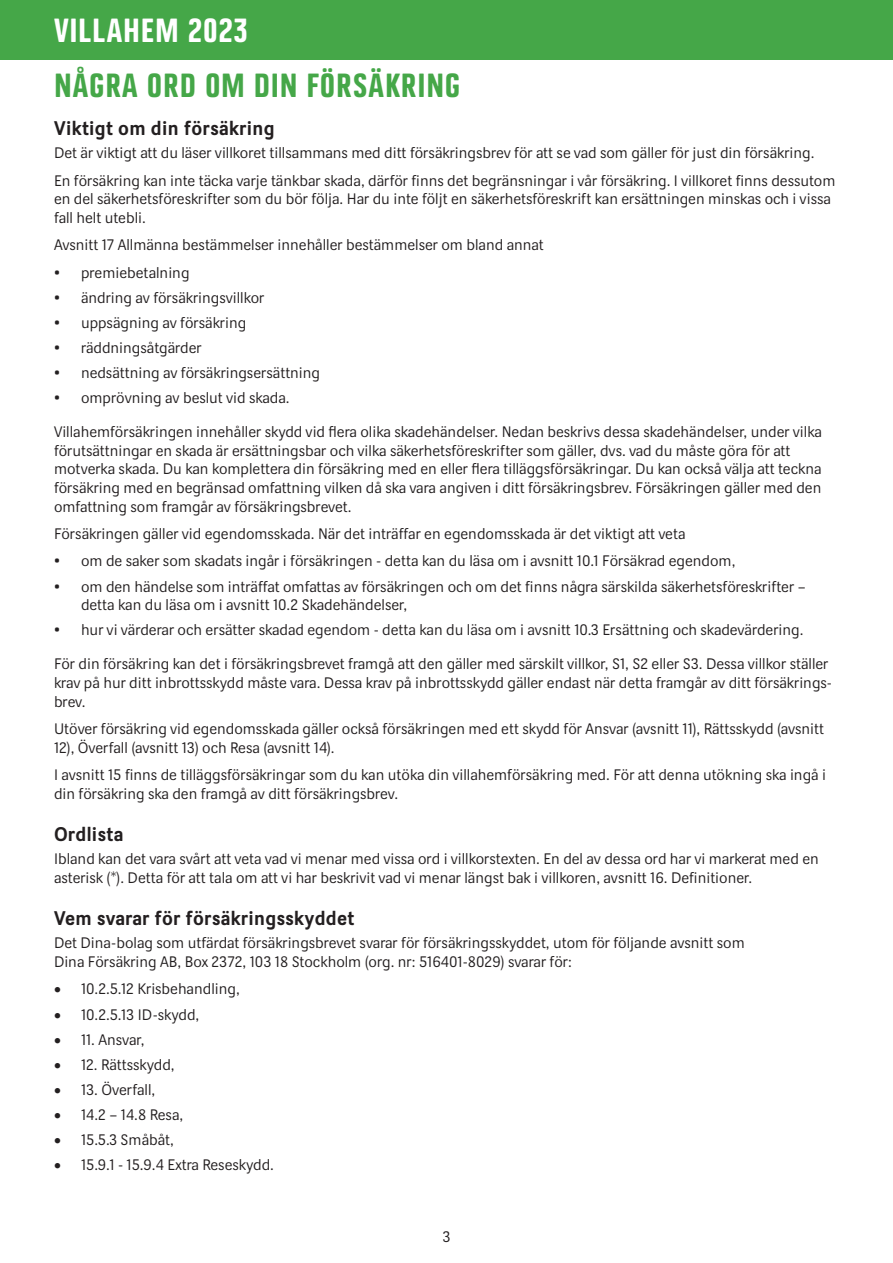
<style>
.page{position:relative;width:893px;height:1263px;background:#fff}
.page>*{position:absolute;margin:0;border:0;box-sizing:border-box;transform-origin:0 0}
.Villkor_rubrik_1{font:33px "Dina Headline";letter-spacing:.02em;color:#45a748}
.t1{font:33px "Dina Headline";letter-spacing:.02em;color:#fff}
.Villkor_rubrik_3{font:700 19.5px "Dina";letter-spacing:.02em;color:#231f20}
.Rad_efter_punktuppst{font:15px/18.8px "Dina";color:#231f20}
</style>
<div class="page">
<div style="left:0;top:0;width:893px;height:60px;background:#45a748"></div>
<h1 class="t1" style="left:54px;top:12px;width:195px">VILLAHEM 2023</h1>
<p class="Villkor_rubrik_1" style="left:54px;top:67px;width:408px">NÅGRA ORD OM DIN FÖRSÄKRING</p>
<p class="Villkor_rubrik_3" style="left:54px;top:117px;width:222px">Viktigt om din försäkring</p>
<p class="Rad_efter_punktuppst" style="left:54px;top:144px;width:762px">Det är viktigt att du läser villkoret tillsammans med ditt försäkringsbrev för att se vad som gäller för just din försäkring.</p>
<p class="Rad_efter_punktuppst" style="left:54px;top:171px;width:783px">En försäkring kan inte täcka varje tänkbar skada, därför finns det begränsningar i vår försäkring. I villkoret finns dessutom en del säkerhetsföreskrifter som du bör följa. Har du inte följt en säkerhetsföreskrift kan ersättningen minskas och i vissa fall helt utebli.</p>
<p class="Rad_efter_punktuppst" style="left:54px;top:236px;width:491px">Avsnitt 17 Allmänna bestämmelser innehåller bestämmelser om bland annat</p>
<p class="Rad_efter_punktuppst" style="left:54px;top:263px;width:137px">• premiebetalning</p>
<p class="Rad_efter_punktuppst" style="left:54px;top:288px;width:212px">• ändring av försäkringsvillkor</p>
<p class="Rad_efter_punktuppst" style="left:54px;top:313px;width:194px">• uppsägning av försäkring</p>
<p class="Rad_efter_punktuppst" style="left:54px;top:338px;width:149px">• räddningsåtgärder</p>
<p class="Rad_efter_punktuppst" style="left:54px;top:363px;width:268px">• nedsättning av försäkringsersättning</p>
<p class="Rad_efter_punktuppst" style="left:54px;top:389px;width:237px">• omprövning av beslut vid skada.</p>
<p class="Rad_efter_punktuppst" style="left:54px;top:422px;width:769px">Villahemförsäkringen innehåller skydd vid flera olika skadehändelser. Nedan beskrivs dessa skadehändelser, under vilka förutsättningar en skada är ersättningsbar och vilka säkerhetsföreskrifter som gäller, dvs. vad du måste göra för att motverka skada. Du kan komplettera din försäkring med en eller flera tilläggsförsäkringar. Du kan också välja att teckna försäkring med en begränsad omfattning vilken då ska vara angiven i ditt försäkringsbrev. Försäkringen gäller med den omfattning som framgår av försäkringsbrevet.</p>
<p class="Rad_efter_punktuppst" style="left:54px;top:524px;width:633px">Försäkringen gäller vid egendomsskada. När det inträffar en egendomsskada är det viktigt att veta</p>
<p class="Rad_efter_punktuppst" style="left:54px;top:552px;width:683px">• om de saker som skadats ingår i försäkringen - detta kan du läsa om i avsnitt 10.1 Försäkrad egendom,</p>
<p class="Rad_efter_punktuppst" style="left:81px;top:577px;width:726px;text-indent:-27px">• om den händelse som inträffat omfattas av försäkringen och om det finns några särskilda säkerhetsföreskrifter – detta kan du läsa om i avsnitt 10.2 Skadehändelser,</p>
<p class="Rad_efter_punktuppst" style="left:54px;top:621px;width:751px">• hur vi värderar och ersätter skadad egendom - detta kan du läsa om i avsnitt 10.3 Ersättning och skadevärdering.</p>
<p class="Rad_efter_punktuppst" style="left:54px;top:654px;width:780px">För din försäkring kan det i försäkringsbrevet framgå att den gäller med särskilt villkor, S1, S2 eller S3. Dessa villkor ställer krav på hur ditt inbrottsskydd måste vara. Dessa krav på inbrottsskydd gäller endast när detta framgår av ditt försäkrings&shy;brev.</p>
<p class="Rad_efter_punktuppst" style="left:54px;top:719px;width:771px">Utöver försäkring vid egendomsskada gäller också försäkringen med ett skydd för Ansvar (avsnitt 11), Rättsskydd (avsnitt<br>12), Överfall (avsnitt 13) och Resa (avsnitt 14).</p>
<p class="Rad_efter_punktuppst" style="left:54px;top:765px;width:774px">I avsnitt 15 finns de tilläggsförsäkringar som du kan utöka din villahemförsäkring med. För att denna utökning ska ingå i din försäkring ska den framgå av ditt försäkringsbrev.</p>
<p class="Villkor_rubrik_3" style="left:54px;top:822px;width:71px">Ordlista</p>
<p class="Rad_efter_punktuppst" style="left:54px;top:849px;width:766px">Ibland kan det vara svårt att veta vad vi menar med vissa ord i villkorstexten. En del av dessa ord har vi markerat med en asterisk (*). Detta för att tala om att vi har beskrivit vad vi menar längst bak i villkoren, avsnitt 16. Definitioner.</p>
<p class="Villkor_rubrik_3" style="left:54px;top:907px;width:302px">Vem svarar för försäkringsskyddet</p>
<p class="Rad_efter_punktuppst" style="left:54px;top:934px;width:692px">Det Dina-bolag som utfärdat försäkringsbrevet svarar för försäkringsskyddet, utom för följande avsnitt som<br>Dina Försäkring AB, Box 2372, 103 18 Stockholm (org. nr: 516401-8029) svarar för:</p>
<p class="Rad_efter_punktuppst" style="left:54px;top:980px;width:187px">• 10.2.5.12 Krisbehandling,</p>
<p class="Rad_efter_punktuppst" style="left:54px;top:1005px;width:147px">• 10.2.5.13 ID-skydd,</p>
<p class="Rad_efter_punktuppst" style="left:54px;top:1030px;width:92px">• 11. Ansvar,</p>
<p class="Rad_efter_punktuppst" style="left:54px;top:1055px;width:122px">• 12. Rättsskydd,</p>
<p class="Rad_efter_punktuppst" style="left:54px;top:1080px;width:103px">• 13. Överfall,</p>
<p class="Rad_efter_punktuppst" style="left:54px;top:1105px;width:131px">• 14.2 – 14.8 Resa,</p>
<p class="Rad_efter_punktuppst" style="left:54px;top:1130px;width:121px">• 15.5.3 Småbåt,</p>
<p class="Rad_efter_punktuppst" style="left:54px;top:1156px;width:221px">• 15.9.1 - 15.9.4 Extra Reseskydd.</p>
<p class="Rad_efter_punktuppst" style="left:442px;top:1227px;width:10px">3</p>
</div>
